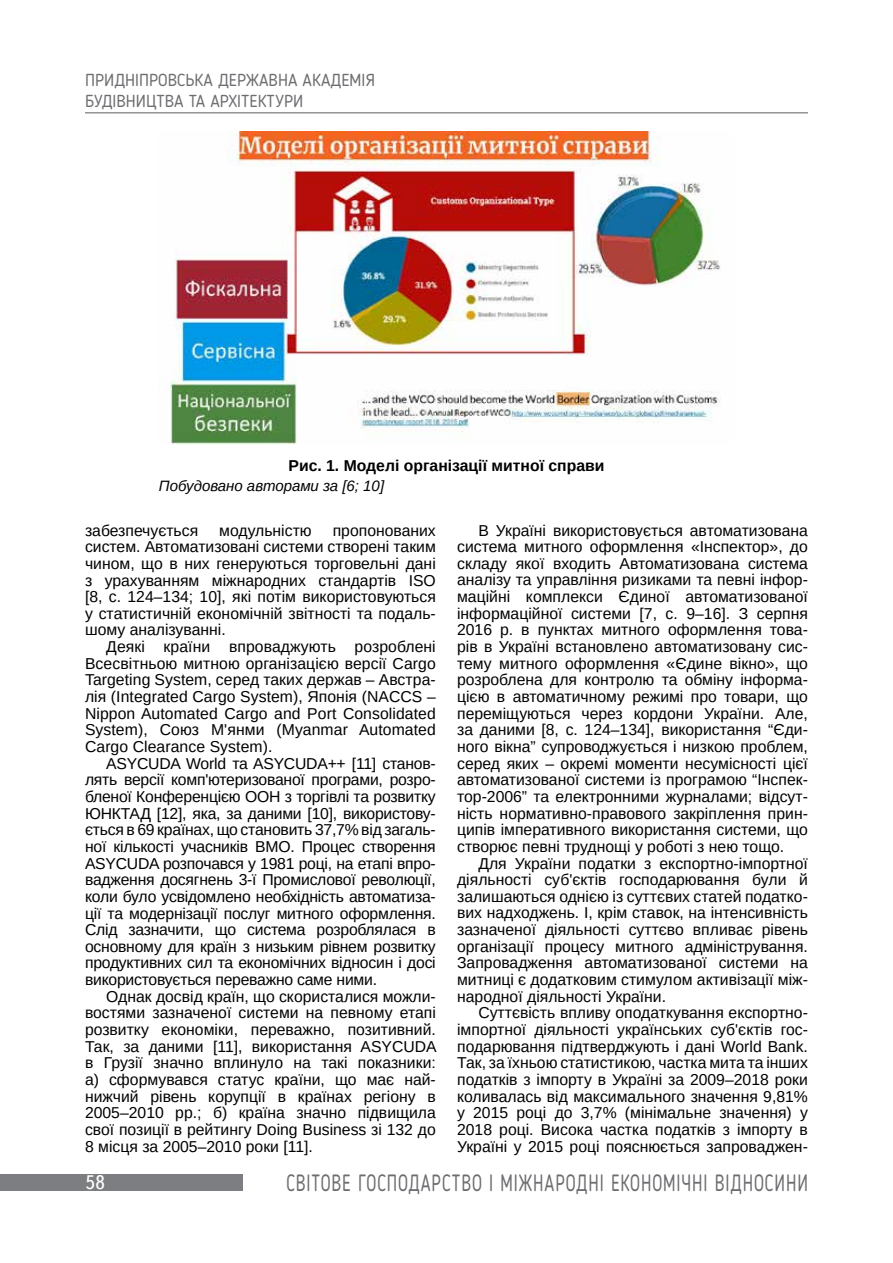
<style>
.page{position:relative;width:893px;height:1263px;background:#fff}
.page>*{position:absolute;margin:0;border:0;box-sizing:border-box;transform-origin:0 0}
.t1{font:23.4px "Blogger Sans";letter-spacing:.05em;color:#6d6e71;scale:.77 1}
.t2{font:19.5px "Ukrainian Text";color:#fff}
.t3{font:17.25px/20.7px "Blogger Sans";color:#6d6e71}
.t4{font:15.75px/16.6px "Arimo";color:#000;text-align:justify}
.t5{font:700 15.75px "Arimo";color:#000}
.t6{font:italic 15px "Arimo";color:#000}
</style>
<div class="page">
<hr style="left:85px;top:112px;width:723px;height:1px;background:#6d6e71">
<div style="left:0;top:1173px;width:242px;height:17px;background:#7d7e81"></div>
<img style="left:159px;top:132px;width:562px;height:313px">
<p class="t3" style="left:85px;top:69px;width:291px">ПРИДНІПРОВСЬКА ДЕРЖАВНА АКАДЕМІЯ<br>БУДІВНИЦТВА ТА АРХІТЕКТУРИ</p>
<p class="t5" style="left:288px;top:454px;width:317px">Рис. 1. Моделі організації митної справи</p>
<p class="t6" style="left:159px;top:476px;width:227px">Побудовано авторами за [6; 10]</p>
<p class="t4" style="left:85px;top:522px;width:115px">забезпечується</p>
<p class="t4" style="left:219px;top:522px;width:94px">модульністю</p>
<p class="t4" style="left:85px;top:522px;width:352px;text-indent:248px">пропонованих систем. Автоматизовані системи створені таким чином, що в них генеруються торговельні дані з урахуванням міжнародних стандартів ISO [8, c. 124–134; 10], які потім використовуються у статистичній економічній звітності та подаль&shy;шому аналізуванні.</p>
<p class="t4" style="left:85px;top:638px;width:352px;text-indent:21px">Деякі країни впроваджують розроблені Всесвітньою митною організацією версії Cargo Targeting System, серед таких держав – Австра&shy;лія (Integrated Cargo System), Японія (NACCS – Nippon Automated Cargo and Port Consolidated System), Союз М'янми (Myanmar Automated Cargo Clearance System).</p>
<p class="t4" style="left:85px;top:755px;width:352px;text-indent:21px">ASYCUDA World та ASYCUDA++ [11] станов&shy;лять версії комп'ютеризованої програми, розро&shy;бленої Конференцією ООН з торгівлі та розвитку ЮНКТАД [12], яка, за даними [10], використову&shy;ється в 69 країнах, що становить 37,7% від загаль&shy;ної кількості учасників ВМО. Процес створення ASYCUDA розпочався у 1981 році, на етапі впро&shy;вадження досягнень 3-ї Промислової революції, коли було усвідомлено необхідність автоматиза&shy;ції та модернізації послуг митного оформлення.<br>Слід зазначити, що система розроблялася в основному для країн з низьким рівнем розвитку продуктивних сил та економічних відносин і досі використовується переважно саме ними.</p>
<p class="t4" style="left:85px;top:988px;width:353px;text-indent:21px">Однак досвід країн, що скористалися можли&shy;востями зазначеної системи на певному етапі розвитку економіки, переважно, позитивний.<br>Так, за даними [11], використання ASYCUDA в Грузії значно вплинуло на такі показники: а) сформувався статус країни, що має най&shy;нижчий рівень корупції в країнах регіону в 2005–2010 рр.; б) країна значно підвищила свої позиції в рейтингу Doing Business зі 132 до 8 місця за 2005–2010 роки [11].</p>
<p class="t4" style="left:457px;top:522px;width:352px;text-indent:21px">В Україні використовується автоматизована система митного оформлення «Інспектор», до складу якої входить Автоматизована система аналізу та управління ризиками та певні інфор&shy;маційні комплекси Єдиної автоматизованої інформаційної системи [7, c. 9–16]. З серпня 2016 р. в пунктах митного оформлення това&shy;рів в Україні встановлено автоматизовану сис&shy;тему митного оформлення «Єдине вікно», що розроблена для контролю та обміну інформа&shy;цією в автоматичному режимі про товари, що переміщуються через кордони України. Але, за даними [8, c. 124–134], використання “Єди&shy;ного вікна” супроводжується і низкою проблем, серед яких – окремі моменти несумісності цієї автоматизованої системи із програмою “Інспек&shy;тор-2006” та електронними журналами; відсут&shy;ність нормативно-правового закріплення прин&shy;ципів імперативного використання системи, що створює певні труднощі у роботі з нею тощо.</p>
<p class="t4" style="left:457px;top:855px;width:352px;text-indent:21px">Для України податки з експортно-імпортної діяльності суб'єктів господарювання були й залишаються однією із суттєвих статей податко&shy;вих надходжень. І, крім ставок, на інтенсивність зазначеної діяльності суттєво впливає рівень організації процесу митного адміністрування.<br>Запровадження автоматизованої системи на митниці є додатковим стимулом активізації між&shy;народної діяльності України.</p>
<p class="t4" style="left:457px;top:1005px;width:352px;text-indent:21px">Суттєвість впливу оподаткування експортно&shy;імпортної діяльності українських суб'єктів гос&shy;подарювання підтверджують і дані World Bank.<br>Так, за їхньою статистикою, частка мита та інших податків з імпорту в Україні за 2009–2018 роки коливалась від максимального значення 9,81% у 2015 році до 3,7% (мінімальне значення) у 2018 році. Висока частка податків з імпорту в Україні у 2015 році пояснюється запроваджен-</p>
<p class="t2" style="left:85px;top:1172px;width:22px">58</p>
<h1 class="t1" style="left:286px;top:1168px;width:679px">СВІТОВЕ ГОСПОДАРСТВО І МІЖНАРОДНІ ЕКОНОМІЧНІ ВІДНОСИНИ</h1>
</div>
